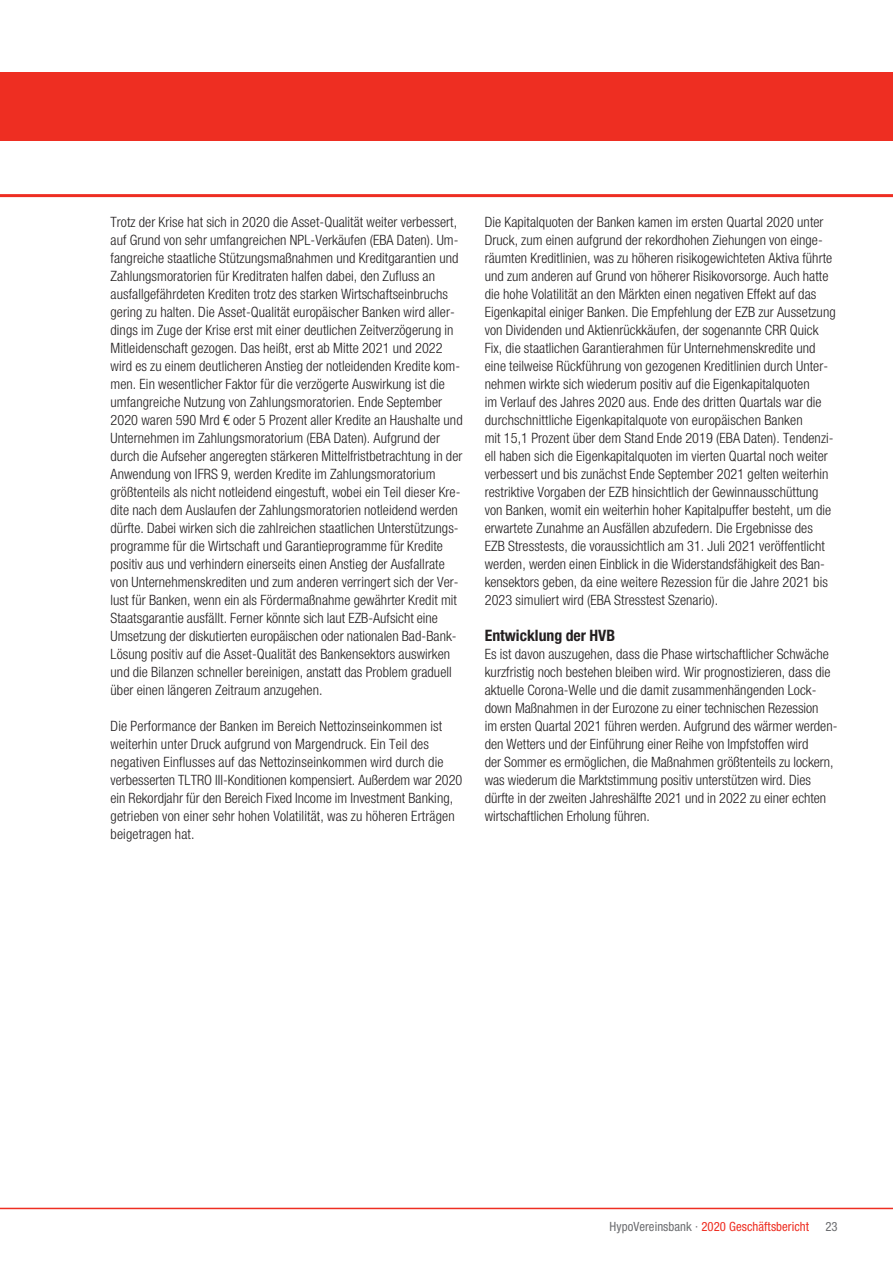
<style>
.page{position:relative;width:893px;height:1263px;background:#fff}
.page>*{position:absolute;margin:0;border:0;box-sizing:border-box;transform-origin:0 0}
.t1{font:700 condensed 15.75px "Helvetica Neue";color:#231f20}
.t2{font:300 14.25px/18px "Helvetica HVB Cond";letter-spacing:.005em;color:#231f20}
.t3{font:condensed 12.75px "Helvetica Neue";letter-spacing:.005em;color:#ee2e22}
.t4{font:condensed 12.75px "Helvetica Neue";color:#6c6d70}
.s1{color:#6c6d70}
</style>
<div class="page">
<hr style="left:0;top:1208px;width:893px;height:1px;background:#ee2e22">
<div style="left:0;top:72px;width:893px;height:68px;background:#ee2e22"></div>
<hr style="left:0;top:194px;width:893px;height:3px;background:#ee2e22">
<p class="t2" style="left:111px;top:213px;width:354px">Trotz der Krise hat sich in 2020 die Asset-Qualität weiter verbessert, auf Grund von sehr umfangreichen NPL-Verkäufen (EBA Daten). Um&shy;fangreiche staatliche Stützungsmaßnahmen und Kreditgarantien und Zahlungsmoratorien für Kreditraten halfen dabei, den Zufluss an ausfallgefährdeten Krediten trotz des starken Wirtschaftseinbruchs gering zu halten. Die Asset-Qualität europäischer Banken wird aller&shy;dings im Zuge der Krise erst mit einer deutlichen Zeitverzögerung in Mitleidenschaft gezogen. Das heißt, erst ab Mitte 2021 und 2022 wird es zu einem deutlicheren Anstieg der notleidenden Kredite kom&shy;men. Ein wesentlicher Faktor für die verzögerte Auswirkung ist die umfangreiche Nutzung von Zahlungsmoratorien. Ende September 2020 waren 590 Mrd € oder 5 Prozent aller Kredite an Haushalte und Unternehmen im Zahlungsmoratorium (EBA Daten). Aufgrund der durch die Aufseher angeregten stärkeren Mittelfristbetrachtung in der Anwendung von IFRS 9, werden Kredite im Zahlungsmoratorium größtenteils als nicht notleidend eingestuft, wobei ein Teil dieser Kre&shy;dite nach dem Auslaufen der Zahlungsmoratorien notleidend werden dürfte. Dabei wirken sich die zahlreichen staatlichen Unterstützungs&shy;programme für die Wirtschaft und Garantieprogramme für Kredite positiv aus und verhindern einerseits einen Anstieg der Ausfallrate von Unternehmenskrediten und zum anderen verringert sich der Ver&shy;lust für Banken, wenn ein als Fördermaßnahme gewährter Kredit mit Staatsgarantie ausfällt. Ferner könnte sich laut EZB-Aufsicht eine Umsetzung der diskutierten europäischen oder nationalen Bad-Bank-Lösung positiv auf die Asset-Qualität des Bankensektors auswirken und die Bilanzen schneller bereinigen, anstatt das Problem graduell über einen längeren Zeitraum anzugehen.</p>
<p class="t2" style="left:111px;top:717px;width:353px">Die Performance der Banken im Bereich Nettozinseinkommen ist weiterhin unter Druck aufgrund von Margendruck. Ein Teil des negativen Einflusses auf das Nettozinseinkommen wird durch die verbesserten TLTRO III-Konditionen kompensiert. Außerdem war 2020 ein Rekordjahr für den Bereich Fixed Income im Investment Banking, getrieben von einer sehr hohen Volatilität, was zu höheren Erträgen beigetragen hat.</p>
<p class="t2" style="left:485px;top:213px;width:352px">Die Kapitalquoten der Banken kamen im ersten Quartal 2020 unter Druck, zum einen aufgrund der rekordhohen Ziehungen von einge&shy;räumten Kreditlinien, was zu höheren risikogewichteten Aktiva führte und zum anderen auf Grund von höherer Risikovorsorge. Auch hatte die hohe Volatilität an den Märkten einen negativen Effekt auf das Eigenkapital einiger Banken. Die Empfehlung der EZB zur Aussetzung von Dividenden und Aktienrückkäufen, der sogenannte CRR Quick Fix, die staatlichen Garantierahmen für Unternehmenskredite und eine teilweise Rückführung von gezogenen Kreditlinien durch Unter&shy;nehmen wirkte sich wiederum positiv auf die Eigenkapitalquoten<br>im Verlauf des Jahres 2020 aus. Ende des dritten Quartals war die durchschnittliche Eigenkapitalquote von europäischen Banken<br>mit 15,1 Prozent über dem Stand Ende 2019 (EBA Daten). Tendenzi&shy;ell haben sich die Eigenkapitalquoten im vierten Quartal noch weiter verbessert und bis zunächst Ende September 2021 gelten weiterhin restriktive Vorgaben der EZB hinsichtlich der Gewinnausschüttung von Banken, womit ein weiterhin hoher Kapitalpuffer besteht, um die erwartete Zunahme an Ausfällen abzufedern. Die Ergebnisse des EZB Stresstests, die voraussichtlich am 31. Juli 2021 veröffentlicht werden, werden einen Einblick in die Widerstandsfähigkeit des Ban&shy;kensektors geben, da eine weitere Rezession für die Jahre 2021 bis 2023 simuliert wird (EBA Stresstest Szenario).</p>
<p class="t1" style="left:485px;top:626px;width:132px">Entwicklung der HVB</p>
<p class="t2" style="left:485px;top:645px;width:354px">Es ist davon auszugehen, dass die Phase wirtschaftlicher Schwäche kurzfristig noch bestehen bleiben wird. Wir prognostizieren, dass die aktuelle Corona-Welle und die damit zusammenhängenden Lock&shy;down Maßnahmen in der Eurozone zu einer technischen Rezession<br>im ersten Quartal 2021 führen werden. Aufgrund des wärmer werden&shy;den Wetters und der Einführung einer Reihe von Impfstoffen wird<br>der -Sommer es ermöglichen, die Maßnahmen größtenteils zu lockern, was wiederum die Marktstimmung positiv unterstützen wird. Dies dürfte in der zweiten Jahreshälfte 2021 und in 2022 zu einer echten wirtschaftlichen Erholung führen.</p>
<p class="t3" style="left:610px;top:1218px;width:201px"><span class="s1">HypoVereinsbank ·</span> 2020 Geschäftsbericht</p>
<p class="t4" style="left:825px;top:1218px;width:14px">23</p>
</div>
